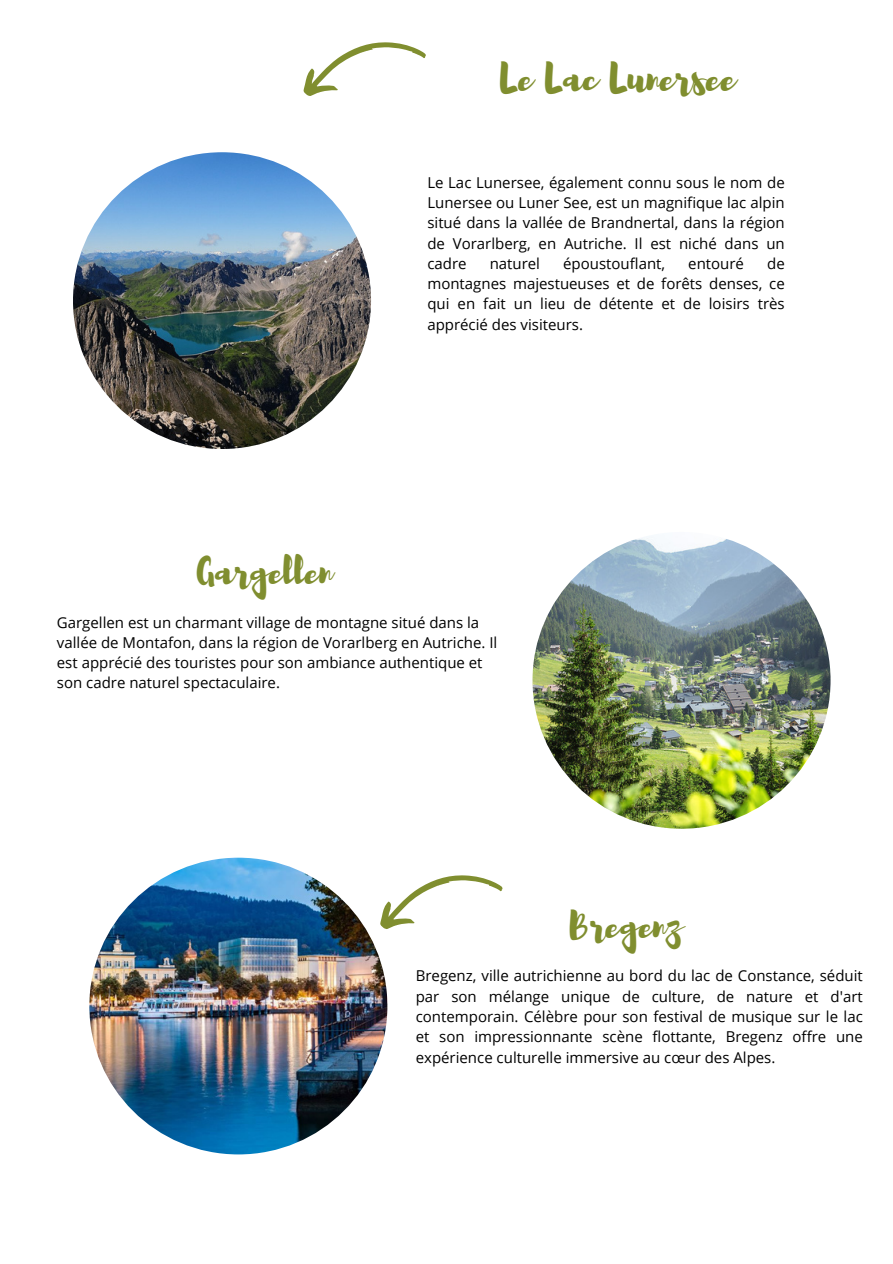
<style>
.page{position:relative;width:893px;height:1264px;background:#fff}
.page>*{position:absolute;margin:0;border:0;box-sizing:border-box;transform-origin:0 0}
.t1{font:39px "Brusher";color:#808e2f}
.t2{font:37.5px "Brusher";color:#808e2f}
.t3{font:15px/20.2px "Open Sans";color:#000;text-align:justify}
</style>
<div class="page">
<img style="left:73px;top:152px;width:298px;height:297px;border-radius:50%">
<img style="left:532px;top:532px;width:298px;height:296px;border-radius:50%">
<svg style="left:303px;top:42px;width:123px;height:54px"></svg>
<svg style="left:380px;top:875px;width:123px;height:54px"></svg>
<img style="left:89px;top:857px;width:298px;height:297px;border-radius:50%">
<p class="t1" style="left:499px;top:52px;width:238px">Le Lac Lunersee</p>
<h1 class="t2" style="left:197px;top:547px;width:136px">Gargellen</h1>
<p class="t3" style="left:427px;top:172px;width:359px">Le Lac Lunersee, également connu sous le nom de Lunersee ou Luner See, est un magnifique lac alpin situé dans la vallée de Brandnertal, dans la région de Vorarlberg, en Autriche. Il est niché dans un cadre</p>
<p class="t3" style="left:489px;top:253px;width:52px">naturel</p>
<p class="t3" style="left:563px;top:253px;width:103px">époustouflant,</p>
<p class="t3" style="left:688px;top:253px;width:57px">entouré</p>
<p class="t3" style="left:427px;top:253px;width:359px;text-indent:340px">de montagnes majestueuses et de forêts denses, ce qui en fait un lieu de détente et de loisirs très apprécié des visiteurs.</p>
<p class="t3" style="left:57px;top:611px;width:442px;text-align:left">Gargellen est un charmant village de montagne situé dans la vallée de Montafon, dans la région de Vorarlberg en Autriche. Il est apprécié des touristes pour son ambiance authentique et son cadre naturel spectaculaire.</p>
<p class="t2" style="left:570px;top:900px;width:111px">Bregenz</p>
<p class="t3" style="left:415px;top:965px;width:448px">Bregenz, ville autrichienne au bord du lac de Constance, séduit par son mélange unique de culture, de nature et d'art contemporain. Célèbre pour son festival de musique sur le lac et son impressionnante scène flottante, Bregenz offre une expérience culturelle immersive au cœur des Alpes.</p>
</div>
